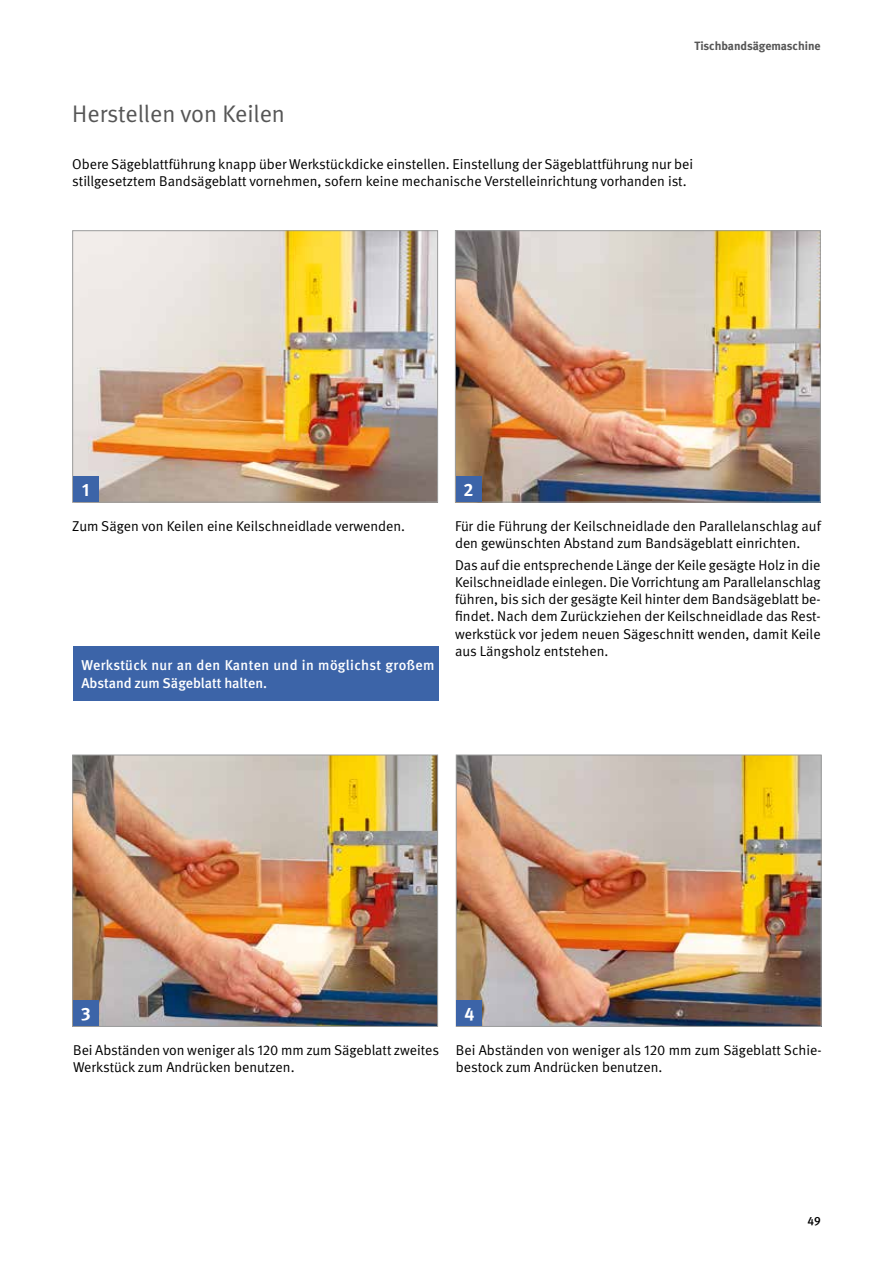
<style>
.page{position:relative;width:893px;height:1263px;background:#fff}
.page>*{position:absolute;margin:0;border:0;box-sizing:border-box;transform-origin:0 0}
.t1{font:24px "DGUV Meta";color:#565656}
.t2{font:700 18px "DGUV Meta";color:#fff}
.t3{font:14.25px/17.1px "DGUV Meta";color:#000}
.t4{font:500 14.25px/18px "DGUV Meta";letter-spacing:.02em;color:#fff}
.t5{font:700 12px "DGUV Meta";letter-spacing:-.005em;color:#565656}
.t6{font:500 12px "DGUV Meta";color:#000}
</style>
<div class="page">
<div style="left:73px;top:646px;width:366px;height:55px;background:#3c64a8"></div>
<img style="left:457px;top:232px;width:362px;height:268px">
<div style="left:455px;top:230px;width:366px;height:272px;border:1px solid #9c9d9d"></div>
<div style="left:456px;top:476px;width:25px;height:26px;background:#3c64a8"></div>
<img style="left:74px;top:232px;width:362px;height:268px">
<div style="left:72px;top:230px;width:366px;height:272px;border:1px solid #9c9d9d"></div>
<div style="left:73px;top:476px;width:26px;height:26px;background:#3c64a8"></div>
<img style="left:74px;top:757px;width:362px;height:268px">
<div style="left:72px;top:755px;width:366px;height:272px;border:1px solid #9c9d9d"></div>
<div style="left:73px;top:1000px;width:26px;height:26px;background:#3c64a8"></div>
<img style="left:458px;top:757px;width:362px;height:268px">
<div style="left:456px;top:755px;width:366px;height:272px;border:1px solid #9c9d9d"></div>
<div style="left:457px;top:1000px;width:25px;height:26px;background:#3c64a8"></div>
<p class="t5" style="left:694px;top:39px;width:128px">Tischbandsägemaschine</p>
<h1 class="t1" style="left:72px;top:100px;width:214px">Herstellen von Keilen</h1>
<p class="t3" style="left:72px;top:156px;width:622px">Obere Sägeblattführung knapp über Werkstückdicke einstellen. Einstellung der Sägeblattführung nur bei stillgesetztem Bandsägeblatt vornehmen, sofern keine mechanische Verstelleinrichtung vorhanden ist.</p>
<p class="t2" style="left:82px;top:479px;width:9px">1</p>
<p class="t2" style="left:464px;top:479px;width:12px">2</p>
<p class="t3" style="left:72px;top:517px;width:332px">Zum Sägen von Keilen eine Keilschneidlade verwenden.</p>
<p class="t4" style="left:81px;top:656px;width:354px">Werkstück nur an den Kanten und in möglichst großem<br>Abstand zum Sägeblatt halten.</p>
<p class="t3" style="left:455px;top:517px;width:368px">Für die Führung der Keilschneidlade den Parallelanschlag auf den gewünschten Abstand zum Bandsägeblatt einrichten.</p>
<p class="t3" style="left:455px;top:557px;width:367px;text-align:justify">Das auf die entsprechende Länge der Keile gesägte Holz in die Keilschneidlade einlegen. Die Vorrichtung am Parallelanschlag führen, bis sich der gesägte Keil hinter dem Bandsägeblatt be&shy;findet. Nach dem Zurückziehen der Keilschneidlade das Rest&shy;werkstück vor jedem neuen Sägeschnitt wenden, damit Keile aus Längsholz entstehen.</p>
<p class="t2" style="left:81px;top:1003px;width:11px">3</p>
<p class="t2" style="left:464px;top:1003px;width:11px">4</p>
<p class="t3" style="left:73px;top:1041px;width:367px">Bei Abständen von weniger als 120 mm zum Sägeblatt zweites<br>Werkstück zum Andrücken benutzen.</p>
<p class="t3" style="left:456px;top:1041px;width:367px">Bei Abständen von weniger als 120 mm zum Sägeblatt Schie&shy;bestock zum Andrücken benutzen.</p>
<p class="t6" style="left:807px;top:1213px;width:15px">49</p>
</div>
